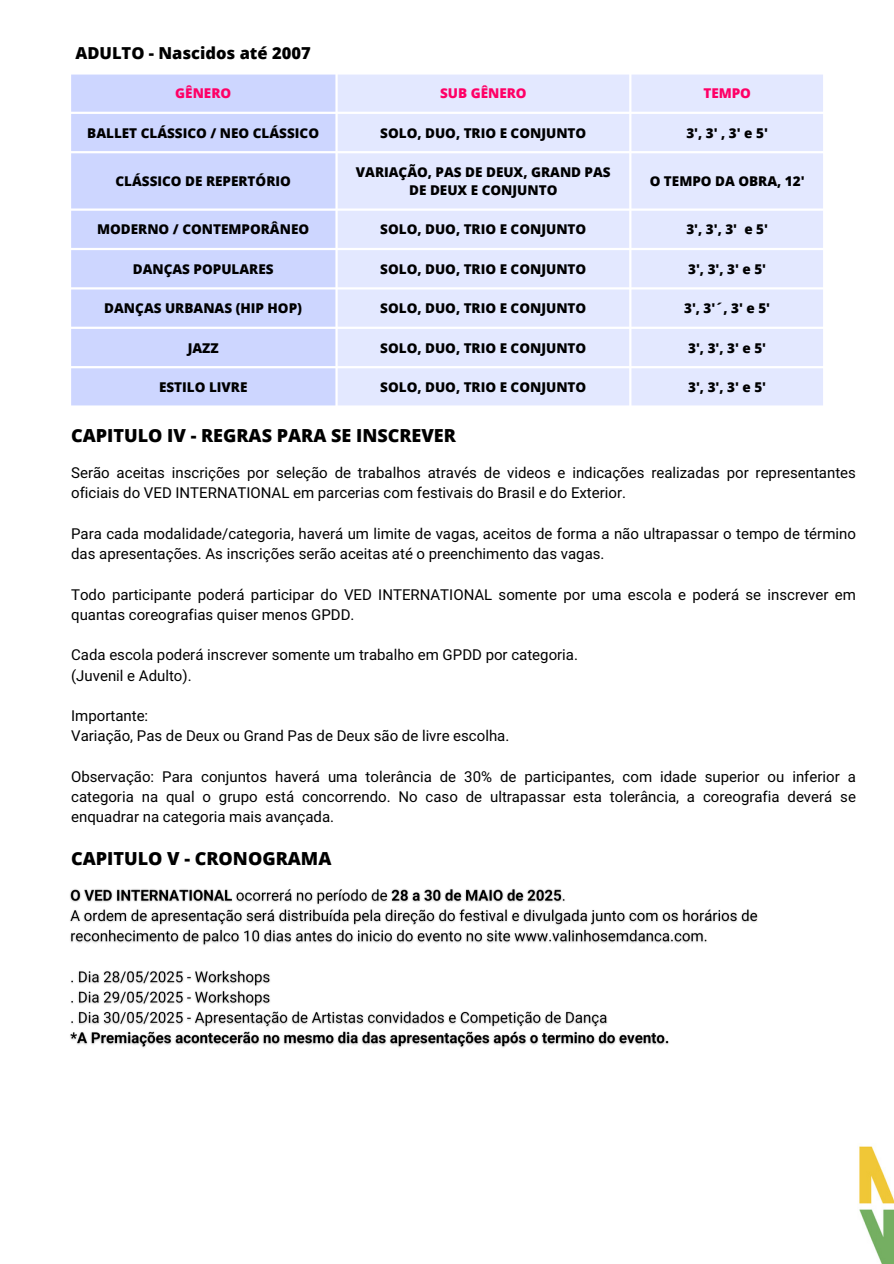
<style>
.page{position:relative;width:894px;height:1264px;background:#fff}
.page>*{position:absolute;margin:0;border:0;box-sizing:border-box;transform-origin:0 0}
.t1{font:800 18px "Open Sans";color:#000}
.t2{font:800 16.5px "Open Sans";color:#000}
.t3{font:15px/20.2px "Araboto";color:#000}
.t4{font:800 13.5px/18px "Open Sans";color:#000;text-align:center}
.t5{font:800 13.5px "Open Sans";color:#f06}
</style>
<div class="page">
<div style="left:71px;top:75px;width:264px;height:330px;background:#cdd6ff"></div>
<div style="left:338px;top:75px;width:484px;height:330px;background:#e3e8ff"></div>
<img style="left:859px;top:1146px;width:34px;height:117px">
<img style="left:70px;top:889px;width:688px;height:159px">
<h2 class="t2" style="left:75px;top:41px;width:237px">ADULTO - Nascidos até 2007</h2>
<p class="t5" style="left:175px;top:84px;width:57px">GÊNERO</p>
<p class="t5" style="left:440px;top:84px;width:88px">SUB GÊNERO</p>
<p class="t5" style="left:703px;top:84px;width:49px">TEMPO</p>
<p class="t4" style="left:87px;top:123px;width:233px">BALLET CLÁSSICO / NEO CLÁSSICO</p>
<p class="t4" style="left:380px;top:123px;width:207px">SOLO, DUO, TRIO E CONJUNTO</p>
<p class="t4" style="left:686px;top:123px;width:83px">3', 3' , 3' e 5'</p>
<p class="t4" style="left:115px;top:172px;width:177px">CLÁSSICO DE REPERTÓRIO</p>
<p class="t4" style="left:356px;top:163px;width:256px">VARIAÇÃO, PAS DE DEUX, GRAND PAS<br>DE DEUX E CONJUNTO</p>
<p class="t4" style="left:649px;top:172px;width:156px">O TEMPO DA OBRA, 12'</p>
<p class="t4" style="left:97px;top:220px;width:213px">MODERNO / CONTEMPORÂNEO</p>
<p class="t4" style="left:380px;top:220px;width:207px">SOLO, DUO, TRIO E CONJUNTO</p>
<p class="t4" style="left:686px;top:220px;width:83px">3', 3', 3' e 5'</p>
<p class="t4" style="left:133px;top:259px;width:142px">DANÇAS POPULARES</p>
<p class="t4" style="left:380px;top:259px;width:207px">SOLO, DUO, TRIO E CONJUNTO</p>
<p class="t4" style="left:688px;top:259px;width:79px">3', 3', 3' e 5'</p>
<p class="t4" style="left:104px;top:299px;width:199px">DANÇAS URBANAS (HIP HOP)</p>
<p class="t4" style="left:380px;top:299px;width:207px">SOLO, DUO, TRIO E CONJUNTO</p>
<p class="t4" style="left:684px;top:299px;width:88px">3', 3'´, 3' e 5'</p>
<p class="t4" style="left:188px;top:338px;width:33px">JAZZ</p>
<p class="t4" style="left:380px;top:338px;width:207px">SOLO, DUO, TRIO E CONJUNTO</p>
<p class="t4" style="left:688px;top:338px;width:79px">3', 3', 3' e 5'</p>
<p class="t4" style="left:159px;top:378px;width:90px">ESTILO LIVRE</p>
<p class="t4" style="left:380px;top:378px;width:207px">SOLO, DUO, TRIO E CONJUNTO</p>
<p class="t4" style="left:688px;top:378px;width:79px">3', 3', 3' e 5'</p>
<h1 class="t1" style="left:71px;top:423px;width:386px">CAPITULO IV - REGRAS PARA SE INSCREVER</h1>
<p class="t3" style="left:71px;top:463px;width:786px">Serão aceitas inscrições por seleção de trabalhos através de videos e indicações realizadas por representantes oficiais do VED INTERNATIONAL em parcerias com festivais do Brasil e do Exterior.</p>
<p class="t3" style="left:71px;top:524px;width:786px">Para cada modalidade/categoria, haverá um limite de vagas, aceitos de forma a não ultrapassar o tempo de término das apresentações. As inscrições serão aceitas até o preenchimento das vagas.</p>
<p class="t3" style="left:71px;top:584px;width:786px">Todo participante poderá participar do VED INTERNATIONAL somente por uma escola e poderá se inscrever em quantas coreografias quiser menos GPDD.</p>
<p class="t3" style="left:71px;top:645px;width:508px">Cada escola poderá inscrever somente um trabalho em GPDD por categoria.</p>
<p class="t3" style="left:71px;top:665px;width:122px">(Juvenil e Adulto).</p>
<p class="t3" style="left:71px;top:706px;width:79px">Importante:</p>
<p class="t3" style="left:71px;top:726px;width:439px">Variação, Pas de Deux ou Grand Pas de Deux são de livre escolha.</p>
<p class="t3" style="left:71px;top:767px;width:786px;text-align:justify">Observação: Para conjuntos haverá uma tolerância de 30% de participantes, com idade superior ou inferior a categoria na qual o grupo está concorrendo. No caso de ultrapassar esta tolerância, a coreografia deverá se enquadrar na categoria mais avançada.</p>
<h1 class="t1" style="left:71px;top:846px;width:262px">CAPITULO V - CRONOGRAMA</h1>
</div>
